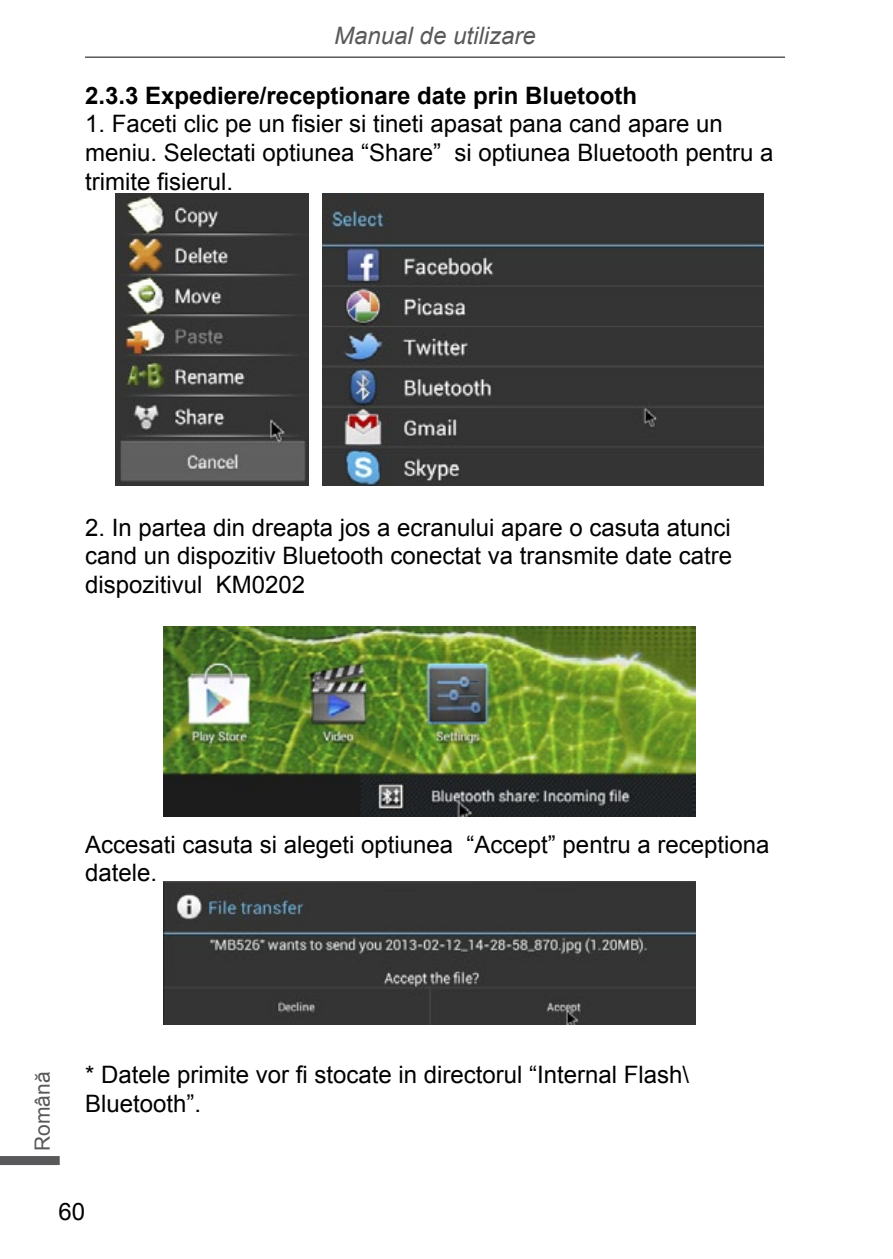
<style>
.page{position:relative;width:893px;height:1259px;background:#fff}
.page>*{position:absolute;margin:0;border:0;box-sizing:border-box;transform-origin:0 0}
.t1{font:24px/28.8px "Arial";color:#000}
.t2{font:700 24px "Arial";color:#000}
.t3{font:italic 24px "Arial";color:#59595b}
.t4{font:21px "Arial";color:#59595b}
</style>
<div class="page">
<hr style="left:85px;top:56px;width:700px;height:2px;background:#59595b">
<div style="left:0;top:1156px;width:60px;height:9px;background:#59595b"></div>
<img style="left:115px;top:193px;width:194px;height:293px">
<img style="left:322px;top:193px;width:441px;height:293px">
<img style="left:164px;top:626px;width:532px;height:190px">
<img style="left:164px;top:881px;width:532px;height:143px">
<p class="t3" style="left:334px;top:20px;width:203px">Manual de utilizare</p>
<p class="t2" style="left:85px;top:79px;width:554px">2.3.3 Expediere/receptionare date prin Bluetooth</p>
<p class="t1" style="left:85px;top:110px;width:690px">1. Faceti clic pe un fisier si tineti apasat pana cand apare un meniu. Selectati optiunea “Share” si optiunea Bluetooth pentru a trimite fisierul.</p>
<p class="t1" style="left:85px;top:513px;width:648px;text-align:justify">2. In partea din dreapta jos a ecranului apare o casuta atunci cand un dispozitiv Bluetooth conectat va transmite date catre dispozitivul KM0202</p>
<p class="t1" style="left:85px;top:830px;width:686px">Accesati casuta si alegeti optiunea “Accept” pentru a receptiona datele.</p>
<p class="t4" style="left:29px;top:1151px;width:81px;rotate:-90deg">Română</p>
<p class="t1" style="left:85px;top:1060px;width:606px">* Datele primite vor fi stocate in directorul “Internal Flash\<br>Bluetooth”.</p>
<p class="t1" style="left:58px;top:1197px;width:28px">60</p>
</div>
